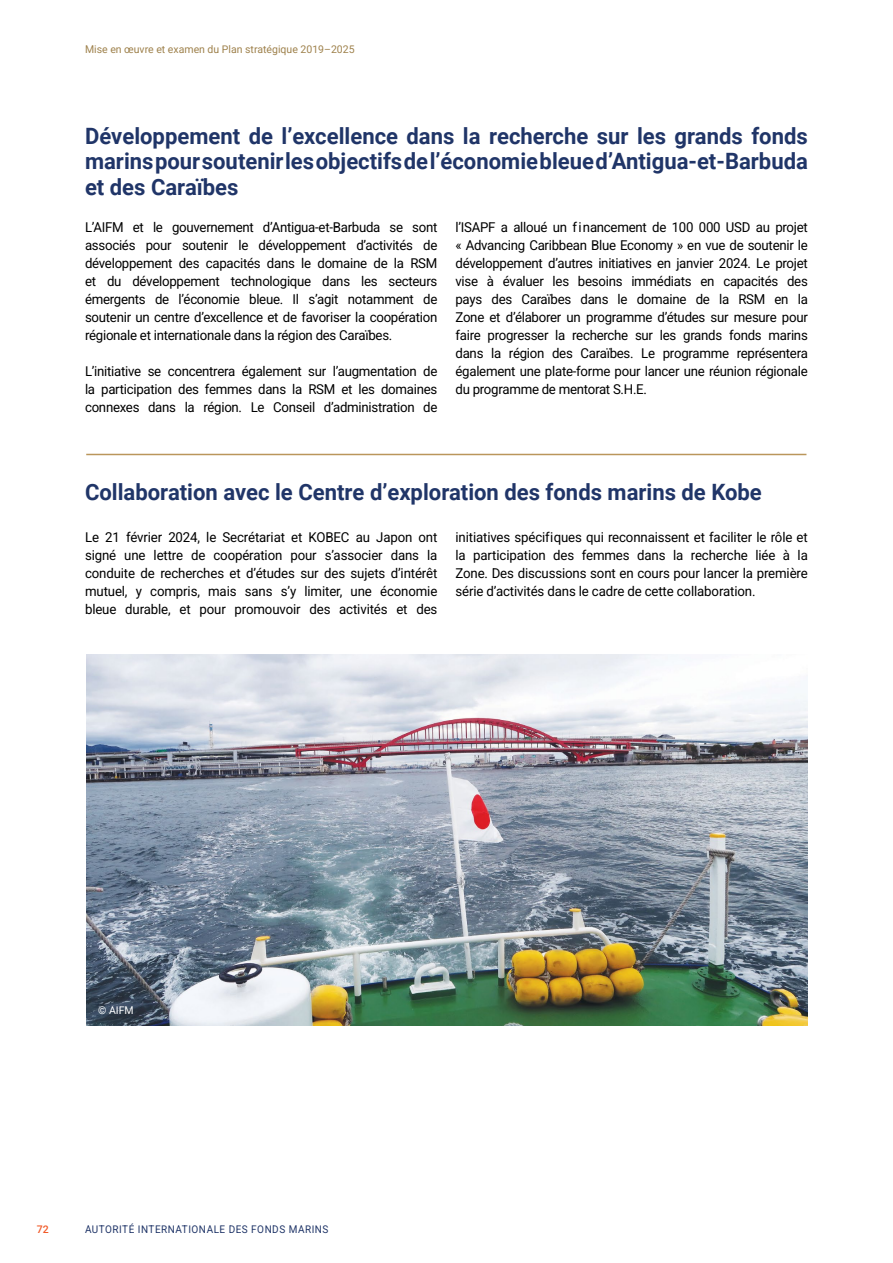
<style>
.page{position:relative;width:893px;height:1263px;background:#fff}
.page>*{position:absolute;margin:0;border:0;box-sizing:border-box;transform-origin:0 0}
.t1{font:700 22.5px/25.5px "Roboto";color:#203568;text-align:justify}
.t2{font:13.5px/18px "Roboto";letter-spacing:-.02em;color:#000;text-align:justify}
.t3{font:10.5px "Roboto";color:#9f824d}
.t4{font:10.5px "Roboto";letter-spacing:.05em;color:#203568;scale:.95 1}
.t5{font:10.5px "Roboto";color:#fff}
.t6{font:500 10.5px "Roboto";color:#f15a29}
</style>
<div class="page">
<img style="left:86px;top:654px;width:722px;height:372px">
<hr style="left:86px;top:454px;width:720px;height:1px;background:#ba965b">
<p class="t3" style="left:85px;top:42px;width:271px">Mise en œuvre et examen du Plan stratégique 2019–2025</p>
<h1 class="t1" style="left:85px;top:122px;width:724px">Développement de l’excellence dans la recherche sur les grands fonds marins pour soutenir les objectifs de l’économie bleue d’Antigua-et-Barbuda et des Caraïbes</h1>
<p class="t2" style="left:85px;top:218px;width:354px">L’AIFM et le gouvernement d’Antigua-et-Barbuda se sont associés pour soutenir le développement d’activités de développement des capacités dans le domaine de la RSM et du développement technologique dans les secteurs émergents de l’économie bleue. Il s’agit notamment de soutenir un centre d’excellence et de favoriser la coopération régionale et internationale dans la région des Caraïbes.</p>
<p class="t2" style="left:85px;top:362px;width:354px">L’initiative se concentrera également sur l’augmentation de la participation des femmes dans la RSM et les domaines connexes dans la région. Le Conseil d’administration de</p>
<p class="t2" style="left:455px;top:218px;width:354px">l’ISAPF a alloué un financement de 100 000 USD au projet « Advancing Caribbean Blue Economy » en vue de soutenir le développement d’autres initiatives en janvier 2024. Le projet vise à évaluer les besoins immédiats en capacités des pays des Caraïbes dans le domaine de la RSM en la Zone et d’élaborer un programme d’études sur mesure pour faire progresser la recherche sur les grands fonds marins dans la région des Caraïbes. Le programme représentera également une plate-forme pour lancer une réunion régionale du programme de mentorat S.H.E.</p>
<h1 class="t1" style="left:85px;top:478px;width:678px">Collaboration avec le Centre d’exploration des fonds marins de Kobe</h1>
<p class="t2" style="left:85px;top:528px;width:354px">Le 21 février 2024, le Secrétariat et KOBEC au Japon ont signé une lettre de coopération pour s’associer dans la conduite de recherches et d’études sur des sujets d’intérêt mutuel, y compris, mais sans s’y limiter, une économie bleue durable, et pour promouvoir des activités et des</p>
<p class="t2" style="left:455px;top:528px;width:354px">initiatives spécifiques qui reconnaissent et faciliter le rôle et la participation des femmes dans la recherche liée à la Zone. Des discussions sont en cours pour lancer la première série d’activités dans le cadre de cette collaboration.</p>
<p class="t5" style="left:98px;top:1002px;width:37px">© AIFM</p>
<p class="t6" style="left:37px;top:1221px;width:13px">72</p>
<p class="t4" style="left:85px;top:1221px;width:258px">AUTORITÉ INTERNATIONALE DES FONDS MARINS</p>
</div>
